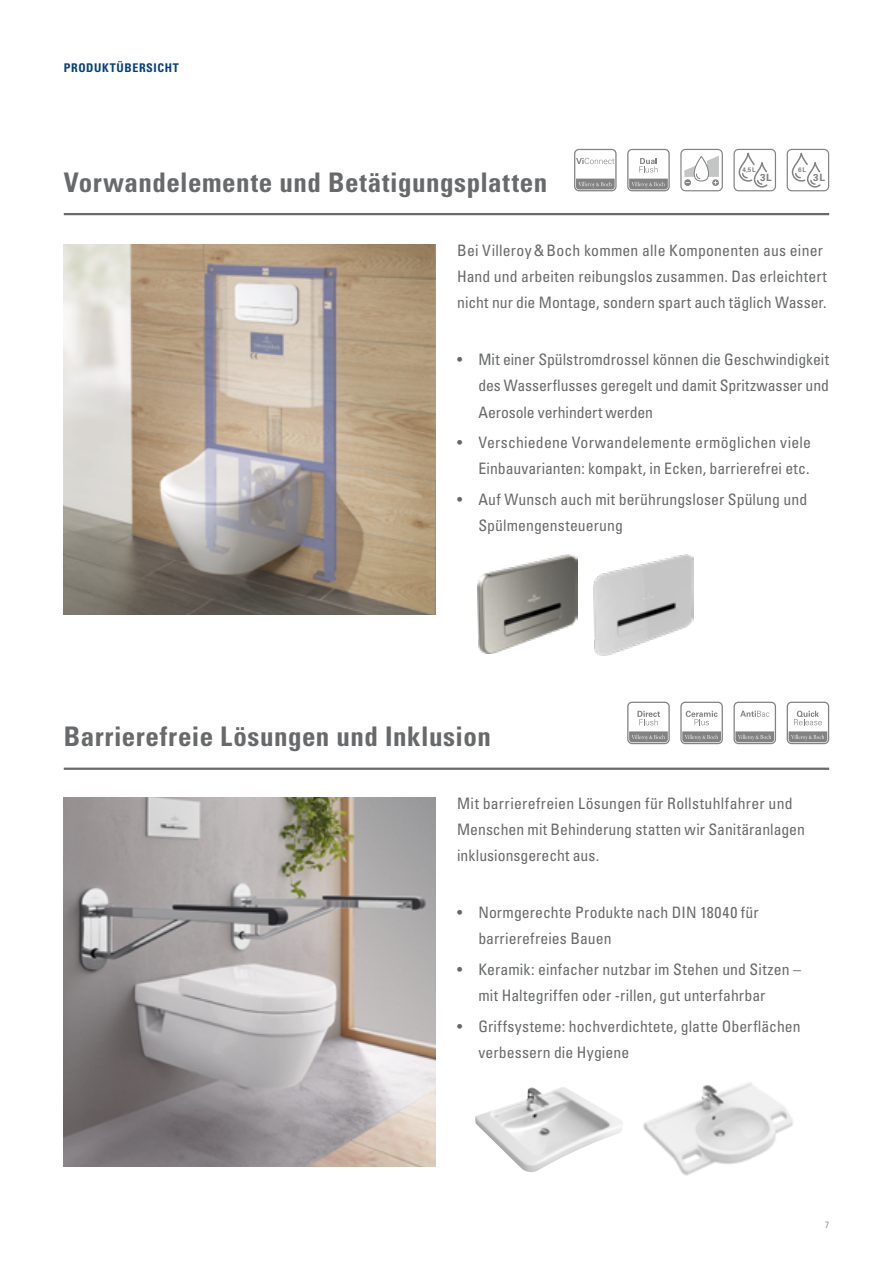
<style>
.page{position:relative;width:893px;height:1263px;background:#fff}
.page>*{position:absolute;margin:0;border:0;box-sizing:border-box;transform-origin:0 0}
.t1{font:700 condensed 27px "Univers LT";letter-spacing:.02em;color:#67696b}
.t2{font:condensed 15.75px/26.2px "Univers LT";letter-spacing:.005em;color:#67696b}
.t3{font:700 condensed 12px "Univers LT";letter-spacing:.05em;color:#00417e}
.t4{font:700 10.05px "Univers LT";color:#818281}
.t5{font:300 condensed 9px "Univers LT";color:#67696b}
.t6{font:700 6.45px "Univers LT";color:#818281}
</style>
<div class="page">
<img style="left:64px;top:797px;width:372px;height:370px">
<img style="left:64px;top:244px;width:372px;height:370px">
<hr style="left:64px;top:213px;width:765px;height:2px;background:#67696b">
<hr style="left:64px;top:768px;width:765px;height:2px;background:#67696b">
<img style="left:478px;top:554px;width:100px;height:99px">
<img style="left:593px;top:554px;width:100px;height:101px">
<img style="left:475px;top:1087px;width:148px;height:85px">
<img style="left:643px;top:1082px;width:150px;height:94px">
<svg style="left:574px;top:149px;width:43px;height:42px"></svg>
<div style="left:575px;top:150px;width:40px;height:40px;background:#fff;border-radius:4px"></div>
<svg style="left:576px;top:179px;width:39px;height:10px"></svg>
<svg style="left:576px;top:158px;width:38px;height:6px"></svg>
<svg style="left:787px;top:702px;width:42px;height:42px"></svg>
<div style="left:788px;top:703px;width:40px;height:40px;background:#fff;border-radius:4px"></div>
<svg style="left:789px;top:731px;width:38px;height:11px"></svg>
<svg style="left:794px;top:711px;width:28px;height:14px"></svg>
<svg style="left:627px;top:149px;width:43px;height:42px"></svg>
<div style="left:628px;top:150px;width:40px;height:40px;background:#fff;border-radius:4px"></div>
<svg style="left:629px;top:179px;width:39px;height:10px"></svg>
<svg style="left:639px;top:158px;width:19px;height:15px"></svg>
<svg style="left:733px;top:702px;width:43px;height:42px"></svg>
<div style="left:735px;top:703px;width:40px;height:40px;background:#fff;border-radius:4px"></div>
<svg style="left:735px;top:731px;width:39px;height:11px"></svg>
<svg style="left:740px;top:711px;width:29px;height:6px"></svg>
<svg style="left:627px;top:702px;width:43px;height:42px"></svg>
<div style="left:628px;top:703px;width:40px;height:40px;background:#fff;border-radius:4px"></div>
<svg style="left:629px;top:731px;width:39px;height:11px"></svg>
<svg style="left:637px;top:711px;width:23px;height:14px"></svg>
<svg style="left:733px;top:149px;width:43px;height:42px"></svg>
<svg style="left:787px;top:149px;width:42px;height:42px"></svg>
<svg style="left:680px;top:149px;width:43px;height:42px"></svg>
<svg style="left:680px;top:702px;width:43px;height:42px"></svg>
<div style="left:682px;top:703px;width:40px;height:40px;background:#fff;border-radius:4px"></div>
<svg style="left:682px;top:731px;width:39px;height:11px"></svg>
<svg style="left:686px;top:711px;width:31px;height:14px"></svg>
<p class="t3" style="left:64px;top:61px;width:117px">PRODUKTÜBERSICHT</p>
<h1 class="t1" style="left:64px;top:166px;width:485px">Vorwandelemente und Betätigungsplatten</h1>
<p class="t6" style="left:742px;top:166px;width:15px">4,5L</p>
<p class="t4" style="left:760px;top:171px;width:13px">3L</p>
<p class="t6" style="left:798px;top:166px;width:9px">6 L</p>
<p class="t4" style="left:813px;top:171px;width:13px">3L</p>
<p class="t2" style="left:457px;top:237px;width:371px">Bei Villeroy&amp;Boch kommen alle Komponenten aus einer<br>Hand und arbeiten reibungslos zusammen. Das erleichtert nicht nur die Montage, sondern spart auch täglich Wasser.</p>
<p class="t2" style="left:478px;top:346px;width:352px;text-align:justify;text-indent:-21px">• Mit einer Spülstromdrossel können die Geschwindigkeit des Wasserflusses geregelt und damit Spritzwasser und Aerosole verhindert werden</p>
<p class="t2" style="left:457px;top:429px;width:355px;text-align:right">• Verschiedene Vorwandelemente ermöglichen viele<br>Einbauvarianten: kompakt, in Ecken, barrierefrei etc.</p>
<p class="t2" style="left:478px;top:486px;width:330px;text-indent:-21px">• Auf Wunsch auch mit berührungsloser Spülung und<br>Spülmengensteuerung</p>
<h1 class="t1" style="left:64px;top:720px;width:429px">Barrierefreie Lösungen und Inklusion</h1>
<p class="t2" style="left:457px;top:790px;width:349px">Mit barrierefreien Lösungen für Rollstuhlfahrer und<br>Menschen mit Behinderung statten wir Sanitäranlagen inklusionsgerecht aus.</p>
<p class="t2" style="left:478px;top:899px;width:282px;text-indent:-21px">• Normgerechte Produkte nach DIN 18040 für barrierefreies Bauen</p>
<p class="t2" style="left:478px;top:956px;width:324px;text-indent:-21px">• Keramik: einfacher nutzbar im Stehen und Sitzen – mit Haltegriffen oder -rillen, gut unterfahrbar</p>
<p class="t2" style="left:478px;top:1013px;width:324px;text-indent:-21px">• Griffsysteme: hochverdichtete, glatte Oberflächen verbessern die Hygiene</p>
<p class="t5" style="left:825px;top:1219px;width:5px">7</p>
</div>
